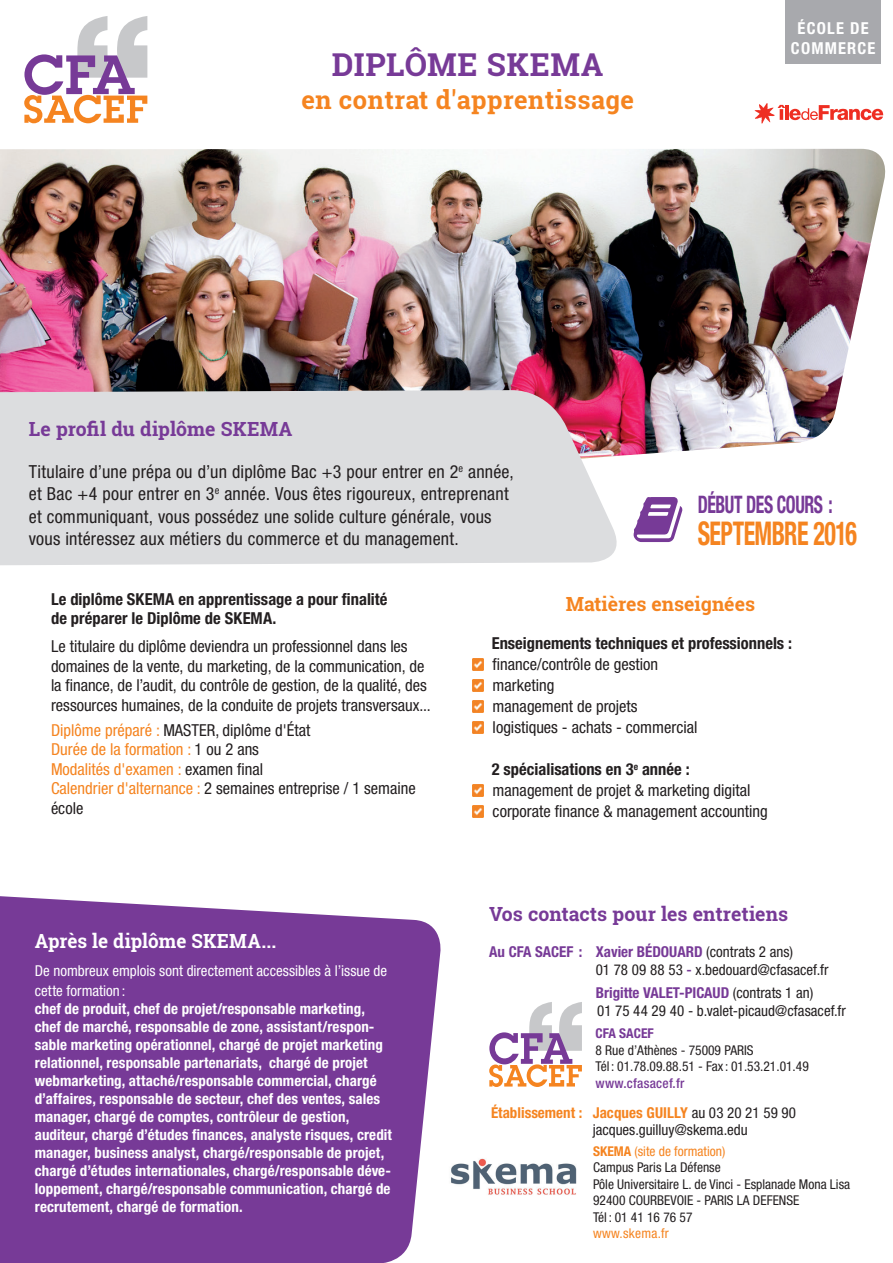
<style>
.page{position:relative;width:893px;height:1263px;background:#fff}
.page>*{position:absolute;margin:0;border:0;box-sizing:border-box;transform-origin:0 0}
.t1{font:700 condensed 32.7px "Helvetica Neue LT Std";letter-spacing:-.025em;color:#f58420;scale:.73 1}
.t2{font:700 31.5px "Roboto Slab";letter-spacing:.015em;color:#773a97}
.t3{font:700 25.5px "Roboto Slab";letter-spacing:.02em;color:#f58420}
.t4{font:700 condensed 24.15px "Helvetica Neue LT Std";letter-spacing:-.02em;color:#773a97;scale:.73 1}
.t5{font:700 19.5px "Roboto Slab";color:#773a97}
.t6{font:700 19.5px "Roboto Slab";color:#fff}
.t7{font:700 19.5px "Roboto Slab";color:#f58420}
.t8{font:condensed 18px/22.5px "Helvetica Neue LT Std";letter-spacing:.01em;color:#231f20}
.t9{font:condensed 16.5px/21px "Helvetica Neue LT Std";color:#231f20}
.t10{font:condensed 16.5px/19.5px "Helvetica Neue LT Std";color:#f58420}
.t11{font:700 condensed 16.5px/19.5px "Helvetica Neue LT Std";color:#231f20}
.t12{font:700 condensed 16.5px/19.5px "Helvetica Neue LT Std";letter-spacing:.075em;color:#fff;text-align:center}
.t13{font:700 condensed 15px/18px "Helvetica Neue LT Std";letter-spacing:.005em;color:#fff}
.t14{font:condensed 15px/18px "Helvetica Neue LT Std";color:#231f20}
.t15{font:condensed 15px/19.5px "Helvetica Neue LT Std";color:#fff}
.t16{font:condensed 13.5px/16.5px "Helvetica Neue LT Std";color:#231f20}
.t17{font:500 condensed 13.5px "Helvetica Neue LT Std";letter-spacing:.02em;color:#773a97}
.t18{font:condensed 13.5px "Helvetica Neue LT Std";letter-spacing:.02em;color:#f58420}
.t19{font:700 condensed 13.5px "Helvetica Neue LT Std";color:#773a97}
.s1{color:#231f20}
.s2{font-weight:700}
.s3{font-weight:700;color:#773a97}
.s4{font-weight:500;color:#773a97}
.s5{font-weight:700;color:#f58420}
.s6{color:#f58420}
</style>
<div class="page">
<svg style="left:24px;top:16px;width:123px;height:107px"></svg>
<img style="left:0;top:149px;width:886px;height:306px">
<svg style="left:0;top:896px;width:441px;height:367px;background:#80489e"></svg>
<svg style="left:0;top:390px;width:629px;height:175px;background:#dbd6da"></svg>
<svg style="left:755px;top:103px;width:128px;height:21px"></svg>
<svg style="left:489px;top:1002px;width:93px;height:85px"></svg>
<svg style="left:473px;top:659px;width:11px;height:11px"></svg>
<svg style="left:473px;top:680px;width:11px;height:11px"></svg>
<svg style="left:473px;top:701px;width:11px;height:11px"></svg>
<svg style="left:473px;top:722px;width:11px;height:11px"></svg>
<svg style="left:473px;top:785px;width:11px;height:11px"></svg>
<svg style="left:473px;top:806px;width:11px;height:11px"></svg>
<img style="left:451px;top:1158px;width:126px;height:37px">
<div style="left:785px;top:0;width:96px;height:64px;background:#a8a9ad"></div>
<h2 class="t2" style="left:332px;top:43px;width:273px">DIPLôme SKEMA</h2>
<h3 class="t3" style="left:301px;top:82px;width:334px">en contrat d'apprentissage</h3>
<p class="t12" style="left:791px;top:18px;width:86px">École de commerce</p>
<h3 class="t5" style="left:29px;top:415px;width:265px">Le profil du diplôme SKEMA</h3>
<p class="t8" style="left:29px;top:460px;width:487px">Titulaire d’une prépa ou d’un diplôme Bac +3 pour entrer en 2<sup>e</sup> année, et Bac +4 pour entrer en 3<sup>e</sup> année. Vous êtes rigoureux, entreprenant et communiquant, vous possédez une solide culture générale, vous vous intéressez aux métiers du commerce et du management.</p>
<h3 class="t4" style="left:698px;top:490px;width:187px">Début des cours :</h3>
<h1 class="t1" style="left:698px;top:513px;width:220px">Septembre 2016</h1>
<p class="t11" style="left:51px;top:589px;width:338px">Le diplôme SKEMA en apprentissage a pour finalité de préparer le Diplôme de SKEMA.</p>
<p class="t9" style="left:51px;top:636px;width:381px;line-height:19.5px">Le titulaire du diplôme deviendra un professionnel dans les domaines de la vente, du marketing, de la communication, de la finance, de l’audit, du contrôle de gestion, de la qualité, des ressources humaines, de la conduite de projets transversaux...</p>
<p class="t10" style="left:51px;top:720px;width:366px">Diplôme préparé : <span class="s1">MASTER, diplôme d'État<br></span>Durée de la formation : <span class="s1">1 ou 2 ans<br></span>Modalités d'examen : <span class="s1">examen final<br></span>Calendrier d'alternance : <span class="s1">2 semaines entreprise / 1 semaine école</span></p>
<h3 class="t6" style="left:35px;top:927px;width:243px">Après le diplôme SKEMA...</h3>
<p class="t15" style="left:35px;top:961px;width:354px">De nombreux emplois sont directement accessibles à l’issue de cette formation :</p>
<p class="t13" style="left:35px;top:999px;width:359px">chef de produit, chef de projet/responsable marketing, chef de marché, responsable de zone, assistant/respon&shy;sable marketing opérationnel, chargé de projet marketing relationnel, responsable partenariats, chargé de projet webmarketing, attaché/responsable commercial, chargé d’affaires, responsable de secteur, chef des ventes, sales manager, chargé de comptes, contrôleur de gestion, auditeur, chargé d’études finances, analyste risques, credit manager, business analyst, chargé/responsable de projet, chargé d’études internationales, chargé/responsable déve&shy;loppement, chargé/responsable communication, chargé de recrutement, chargé de formation.</p>
<h3 class="t7" style="left:566px;top:590px;width:191px">Matières enseignées</h3>
<p class="t11" style="left:492px;top:633px;width:302px">Enseignements techniques et professionnels :</p>
<p class="t9" style="left:493px;top:653px;width:206px">finance/contrôle de gestion marketing<br>management de projets logistiques - achats - commercial</p>
<p class="t9" style="left:492px;top:758px;width:278px"><span class="s2">2 spécialisations en 3</span><sup>e</sup> <span class="s2">année : </span>management de projet &amp; marketing digital corporate finance &amp; management accounting</p>
<h3 class="t5" style="left:489px;top:900px;width:301px">Vos contacts pour les entretiens</h3>
<p class="t14" style="left:596px;top:943px;width:234px;text-indent:-106px"><span class="s3">Au CFA SACEF : Xavier BÉDOUARD</span> (contrats 2 ans)<br>01 78 09 88 53 <span class="s4">-</span> x.bedouard@cfasacef.fr</p>
<p class="t14" style="left:596px;top:983px;width:252px"><span class="s3">Brigitte VALET-PICAUD</span> (contrats 1 an)<br>01 75 44 29 40 - b.valet-picaud@cfasacef.fr</p>
<p class="t19" style="left:595px;top:1025px;width:60px">CFA SACE F</p>
<p class="t16" style="left:595px;top:1041px;width:215px">8 Rue d’Athènes - 75009 PARIS<br>Tél : 01.78.09.88.51 - Fax : 01.53.21.01.49</p>
<p class="t17" style="left:595px;top:1075px;width:90px">www.cfasacef.fr</p>
<p class="t14" style="left:593px;top:1104px;width:205px;line-height:16.5px;text-indent:-102px"><span class="s5">Établissement : Jacques GUILLY</span> au 03 20 21 59 90 jacques.guilluy@skema.edu</p>
<p class="t16" style="left:593px;top:1143px;width:259px"><span class="s5">SKEMA</span> <span class="s6">(site de formation)<br></span>Campus Paris La Défense<br>Pôle Universitaire L. de Vinci - Esplanade Mona Lisa<br>92400 COURBEVOIE - PARIS LA DEFENSE<br>Tél : 01 41 16 76 57</p>
<p class="t18" style="left:593px;top:1226px;width:77px">www.skema.fr</p>
</div>
